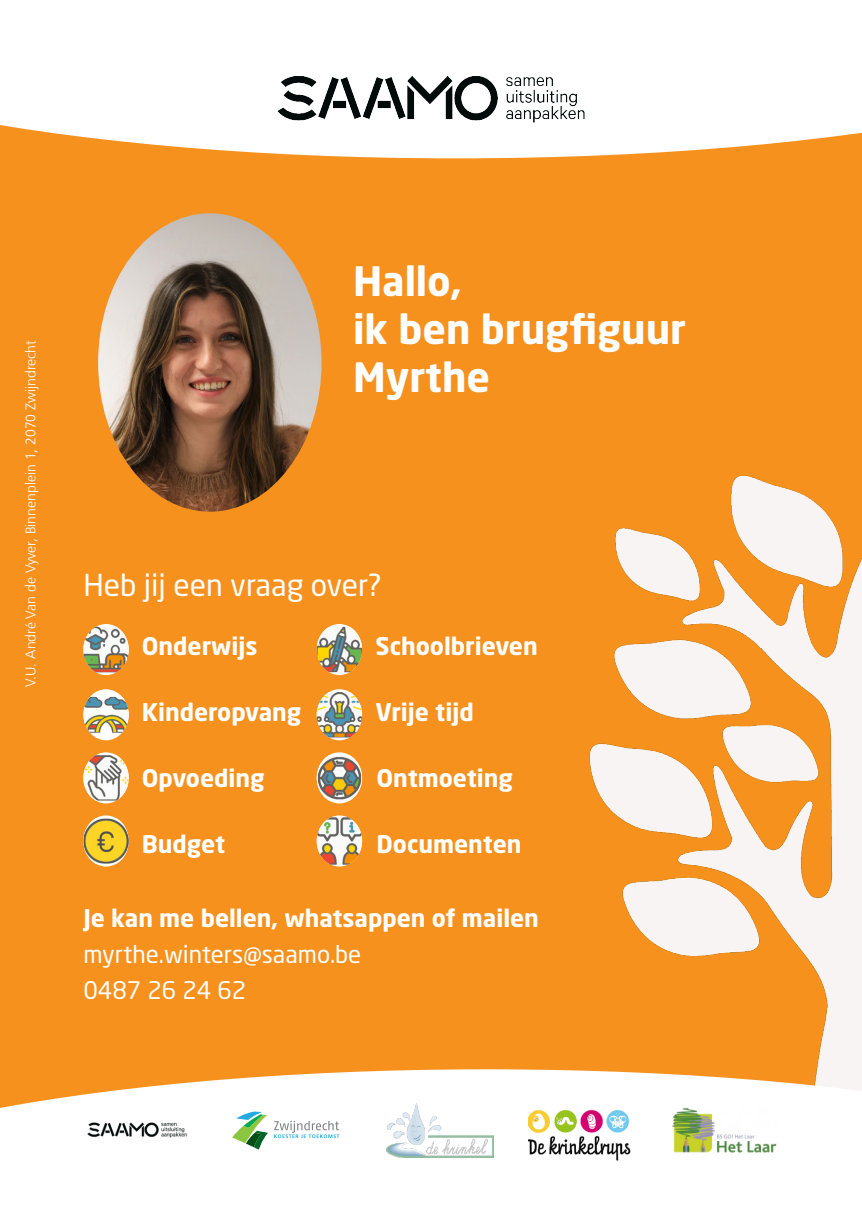
<style>
.page{position:relative;width:862px;height:1214px;background:#fff}
.page>*{position:absolute;margin:0;border:0;box-sizing:border-box;transform-origin:0 0}
.t1{font:700 40px/48px "Neo Sans Std";color:#fff}
.t2{font:30px "Neo Sans Std";color:#fff}
.t3{font:700 24px "Neo Sans Std";color:#fff}
.t4{font:24px/36px "Neo Sans Std";color:#fff}
.t5{font:300 14px "Frutiger LT Com";color:#fff}
.s1{font-weight:700}
</style>
<div class="page">
<div style="left:0;top:83px;width:862px;height:1130px;background:#f6911e"></div>
<svg style="left:0;top:83px;width:862px;height:75px;fill:#fff"></svg>
<img style="left:589px;top:475px;width:273px;height:594px">
<svg style="left:83px;top:624px;width:46px;height:51px"></svg>
<img style="left:83px;top:626px;width:46px;height:46px">
<svg style="left:83px;top:689px;width:46px;height:51px"></svg>
<img style="left:83px;top:696px;width:46px;height:36px">
<svg style="left:83px;top:752px;width:46px;height:51px"></svg>
<img style="left:83px;top:755px;width:46px;height:45px">
<svg style="left:317px;top:689px;width:45px;height:51px"></svg>
<img style="left:317px;top:692px;width:45px;height:45px">
<div style="left:317px;top:752px;width:45px;height:51px;background:#fff;border-radius:50%"></div>
<img style="left:317px;top:755px;width:45px;height:45px">
<svg style="left:317px;top:624px;width:45px;height:51px"></svg>
<img style="left:317px;top:626px;width:45px;height:46px">
<svg style="left:0;top:1069px;width:862px;height:144px;background:#fef6ed"></svg>
<img style="left:671px;top:1107px;width:107px;height:46px">
<svg style="left:232px;top:1111px;width:36px;height:38px"></svg>
<svg style="left:274px;top:1120px;width:65px;height:17px"></svg>
<img style="left:83px;top:1118px;width:107px;height:22px">
<img style="left:264px;top:76px;width:334px;height:57px">
<svg style="left:317px;top:815px;width:45px;height:51px"></svg>
<img style="left:317px;top:817px;width:45px;height:47px">
<svg style="left:83px;top:815px;width:46px;height:51px"></svg>
<img style="left:83px;top:818px;width:46px;height:45px">
<img style="left:98px;top:213px;width:223px;height:298px">
<img style="left:529px;top:1106px;width:107px;height:55px">
<img style="left:386px;top:1103px;width:108px;height:54px">
<p class="t5" style="left:22px;top:686px;width:348px;rotate:-90deg">V.U. André Van de Vyver, Binnenplein 1, 2070 Zwijndrecht</p>
<p class="t1" style="left:353px;top:256px;width:334px">Hallo,<br>ik ben brugfiguur<br>Myrthe</p>
<p class="t2" style="left:83px;top:566px;width:300px">Heb jij een vraag over?</p>
<p class="t3" style="left:142px;top:630px;width:117px">Onderwijs</p>
<p class="t3" style="left:376px;top:630px;width:164px">Schoolbrieven</p>
<p class="t3" style="left:142px;top:696px;width:161px">Kinderopvang</p>
<p class="t3" style="left:376px;top:696px;width:100px">Vrije tijd</p>
<p class="t3" style="left:142px;top:762px;width:124px">Opvoeding</p>
<p class="t3" style="left:376px;top:762px;width:138px">Ontmoeting</p>
<p class="t3" style="left:142px;top:828px;width:85px">Budget</p>
<p class="t3" style="left:376px;top:828px;width:147px">Documenten</p>
<p class="t4" style="left:83px;top:899px;width:457px"><span class="s1">Je kan me bellen, whatsappen of mailen </span>myrthe.winters@saamo.be<br>0487 26 24 62</p>
</div>
